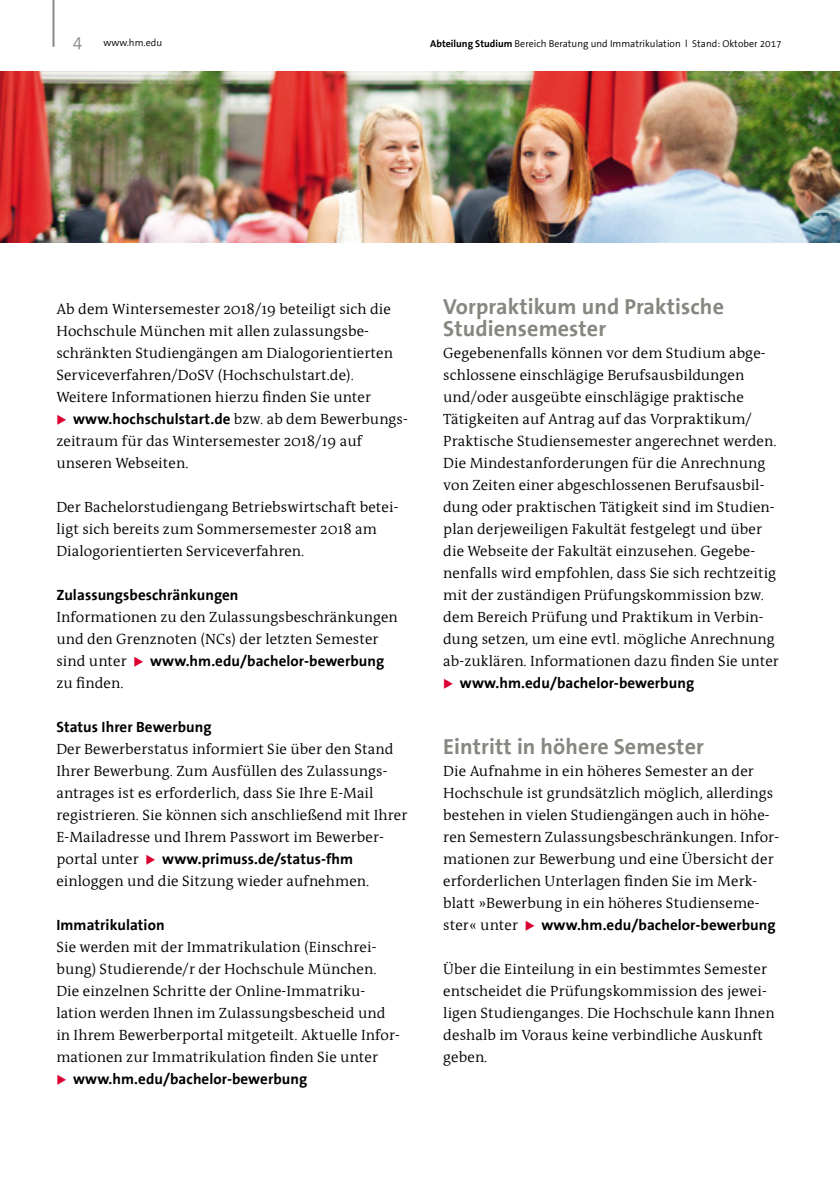
<style>
.page{position:relative;width:840px;height:1191px;background:#fff}
.page>*{position:absolute;margin:0;border:0;box-sizing:border-box;transform-origin:0 0}
.t1{font:700 22px/22px "FHM Antiqua";letter-spacing:.005em;color:#878781}
.t2{font:15px/22px "FHM Antiqua";letter-spacing:.005em;color:#000}
.t3{font:700 15px "FHM Antiqua";letter-spacing:.005em;color:#000}
.t4{font:10px "FHM The Sans";color:#000}
.s1{font-size:18px;color:#87888a}
.s2{font-weight:700}
.s3{color:#db0031}
</style>
<div class="page">
<hr style="left:52px;top:0;width:2px;height:47px;background:#87888a">
<img style="left:0;top:72px;width:839px;height:170px">
<p class="t4" style="left:73px;top:38px;width:91px"><span class="s1">4</span> www.hm.edu</p>
<p class="t4" style="left:430px;top:38px;width:353px"><span class="s2">Abteilung Studium</span> Bereich Beratung und Immatrikulation l Stand: Oktober 2017</p>
<p class="t2" style="left:56px;top:299px;width:338px">Ab dem Wintersemester 2018/19 beteiligt sich die Hochschule München mit allen zulassungsbe&shy;schränkten Studiengängen am Dialogorientierten Serviceverfahren/DoSV (Hochschulstart.de).<br>Weitere Informationen hierzu finden Sie unter</p>
<p class="t2" style="left:56px;top:409px;width:353px"><span class="s3">◆</span> <span class="s2">www.hochschulstart.de</span> bzw. ab dem Bewerbungs&shy;zeitraum für das Wintersemester 2018/19 auf unseren Webseiten.</p>
<p class="t2" style="left:56px;top:497px;width:343px">Der Bachelorstudiengang Betriebswirtschaft betei&shy;ligt sich bereits zum Sommersemester 2018 am<br>Dialogorientierten Serviceverfahren.</p>
<p class="t3" style="left:56px;top:587px;width:183px">Zulassungsbeschränkungen</p>
<p class="t2" style="left:56px;top:607px;width:343px">Informationen zu den Zulassungsbeschränkungen und den Grenznoten (NCs) der letzten Semester sind unter <span class="s3">◆</span> <span class="s2">www.hm.edu/bachelor-bewerbung </span>zu finden.</p>
<p class="t3" style="left:56px;top:719px;width:157px">Status Ihrer Bewerbung</p>
<p class="t2" style="left:56px;top:739px;width:352px">Der Bewerberstatus informiert Sie über den Stand Ihrer Bewerbung. Zum Ausfüllen des Zulassungs&shy;antrages ist es erforderlich, dass Sie Ihre E-Mail registrieren. Sie können sich anschließend mit Ihrer E-Mailadresse und Ihrem Passwort im Bewerber&shy;portal unter <span class="s3">◆</span> <span class="s2">www.primuss.de/status-fhm </span>einloggen und die Sitzung wieder aufnehmen.</p>
<p class="t3" style="left:56px;top:917px;width:110px">Immatrikulation</p>
<p class="t2" style="left:56px;top:937px;width:345px">Sie werden mit der Immatrikulation (Einschrei&shy;bung) Studierende/r der Hochschule München.<br>Die einzelnen Schritte der Online-Immatriku&shy;lation werden Ihnen im Zulassungsbescheid und in Ihrem Bewerberportal mitgeteilt. Aktuelle Infor&shy;mationen zur Immatrikulation finden Sie unter</p>
<p class="t3" style="left:56px;top:1071px;width:252px"><span class="s3">◆</span> www.hm.edu/bachelor-bewerbung</p>
<h1 class="t1" style="left:443px;top:296px;width:282px">Vorpraktikum und Praktische<br>Studiensemester</h1>
<p class="t2" style="left:443px;top:343px;width:337px">Gegebenenfalls können vor dem Studium abge&shy;schlossene einschlägige Berufsausbildungen und/oder ausgeübte einschlägige praktische Tätigkeiten auf Antrag auf das Vorpraktikum/ Praktische Studiensemester angerechnet werden.<br>Die Mindestanforderungen für die Anrechnung von Zeiten einer abgeschlossenen Berufsausbil&shy;dung oder praktischen Tätigkeit sind im Studien&shy;plan derjeweiligen Fakultät festgelegt und über die Webseite der Fakultät einzusehen. Gegebe&shy;nenfalls wird empfohlen, dass Sie sich rechtzeitig mit der zuständigen Prüfungskommission bzw. dem Bereich Prüfung und Praktikum in Verbin&shy;dung setzen, um eine evtl. mögliche Anrechnung ab-zuklären. Informationen dazu finden Sie unter</p>
<p class="t3" style="left:443px;top:675px;width:252px"><span class="s3">◆</span> www.hm.edu/bachelor-bewerbung</p>
<h1 class="t1" style="left:443px;top:736px;width:262px">Eintritt in höhere Semester</h1>
<p class="t2" style="left:443px;top:761px;width:337px">Die Aufnahme in ein höheres Semester an der Hochschule ist grundsätzlich möglich, allerdings bestehen in vielen Studiengängen auch in höhe&shy;ren Semestern Zulassungsbeschränkungen. Infor&shy;mationen zur Bewerbung und eine Übersicht der erforderlichen Unterlagen finden Sie im Merk&shy;blatt »Bewerbung in ein höheres Studienseme&shy;ster« unter <span class="s3">◆</span> <span class="s2">www.hm.edu/bachelor-bewerbung</span></p>
<p class="t2" style="left:443px;top:959px;width:332px">Über die Einteilung in ein bestimmtes Semester entscheidet die Prüfungskommission des jewei&shy;ligen Studienganges. Die Hochschule kann Ihnen deshalb im Voraus keine verbindliche Auskunft geben.</p>
</div>
